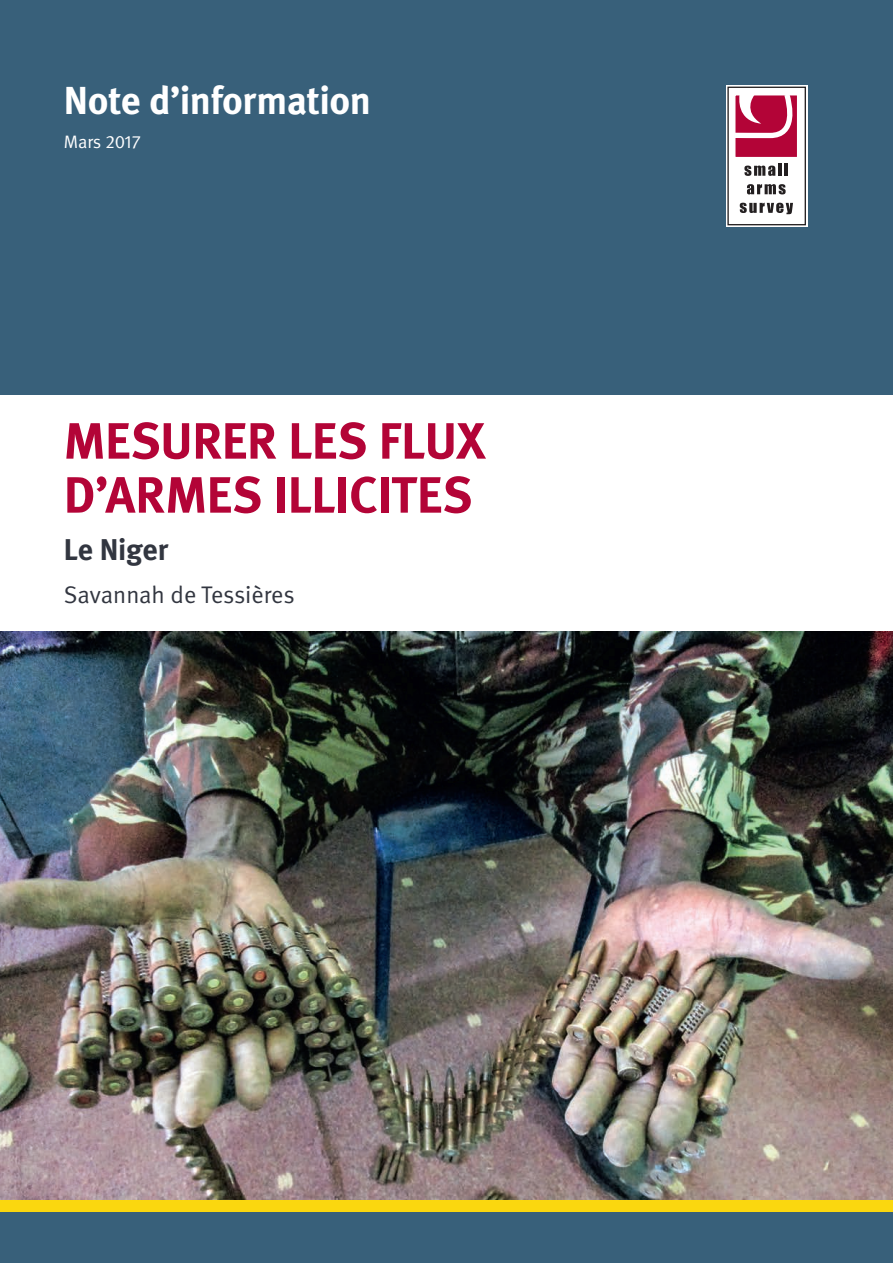
<style>
.page{position:relative;width:893px;height:1263px;background:#38607a}
.page>*{position:absolute;margin:0;border:0;box-sizing:border-box;transform-origin:0 0}
.t1{font:700 51px/54px "Meta";letter-spacing:-.005em;color:#b30437}
.t2{font:700 39px "Meta";letter-spacing:-.01em;color:#fff}
.t3{font:700 30px "Meta";color:#323640}
.t4{font:24px "Meta Normal";color:#323640}
.t5{font:18px "Meta Normal";color:#fff}
.s1{font-family:"Meta Normal Expert"}
</style>
<div class="page">
<div style="left:0;top:395px;width:893px;height:236px;background:#fff"></div>
<div style="left:726px;top:85px;width:81px;height:142px;background:#afaeae"></div>
<div style="left:727px;top:87px;width:79px;height:138px;background:#fff;border:1px solid #231f20"></div>
<div style="left:734px;top:94px;width:64px;height:64px;background:#b30437;border:1px solid #fff"></div>
<svg style="left:729px;top:88px;width:72px;height:53px"></svg>
<svg style="left:744px;top:164px;width:37px;height:12px"></svg>
<hr style="left:784px;top:164px;width:4px;height:12px;background:#231f20">
<svg style="left:747px;top:184px;width:39px;height:10px"></svg>
<svg style="left:740px;top:203px;width:53px;height:11px"></svg>
<div style="left:0;top:1199px;width:893px;height:13px;background:#fad70f"></div>
<img style="left:0;top:631px;width:893px;height:568px">
<p class="t2" style="left:64px;top:76px;width:309px">Note d’information</p>
<p class="t5" style="left:64px;top:132px;width:79px">Mars <span class="s1">2017</span></p>
<p class="t1" style="left:64px;top:413px;width:423px">MESURER LES FLUX<br>D’ARMES ILLICITES</p>
<p class="t3" style="left:64px;top:531px;width:106px">Le Niger</p>
<p class="t4" style="left:64px;top:581px;width:232px">Savannah de Tessières</p>
</div>
